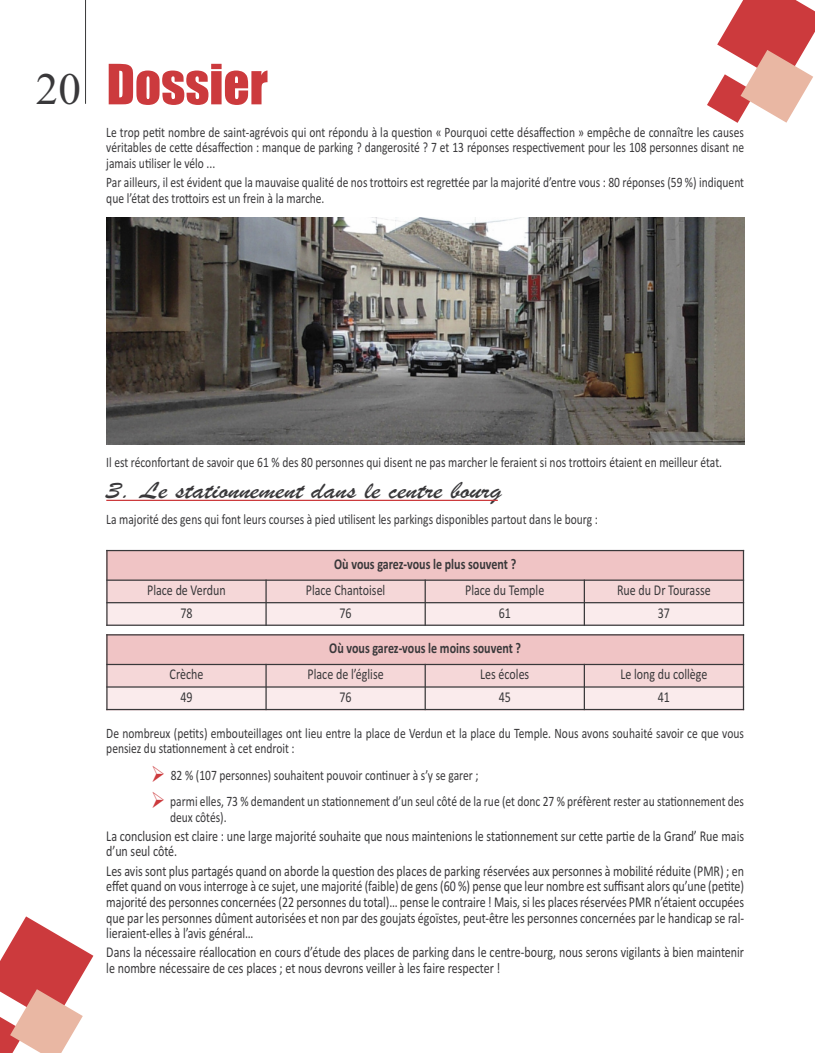
<style>
.page{position:relative;width:815px;height:1053px;background:#fff}
.page>*{position:absolute;margin:0;border:0;box-sizing:border-box;transform-origin:0 0}
.t1{font:51.25px "Impact";color:#cc3a3d}
.t2{font:25px "Brush Script";color:#39383a;scale:1.2 1}
.t3{font:15px/15.6px "Calibri";color:#39383a;scale:.8 1}
.t4{font:700 15px "Calibri";color:#39383a;scale:.8 1}
.t5{font:14.38px/15.6px "Calibri";color:#39383a;scale:.8 1}
.s1{font-family:"Times New Roman";font-size:45px;color:#39383a}
.s2{color:#cc3a3d}
</style>
<div class="page">
<hr style="left:85px;top:0;width:1px;height:104px;background:#39383a">
<svg style="left:707px;top:0;width:108px;height:123px"></svg>
<svg style="left:0;top:916px;width:93px;height:136px"></svg>
<div style="left:106px;top:550px;width:637px;height:30px;background:#f0c4c5"></div>
<div style="left:106px;top:580px;width:160px;height:22px;background:#f5d7d8"></div>
<div style="left:266px;top:580px;width:159px;height:22px;background:#f5d7d8"></div>
<div style="left:425px;top:580px;width:159px;height:22px;background:#f5d7d8"></div>
<div style="left:584px;top:580px;width:160px;height:22px;background:#f5d7d8"></div>
<div style="left:106px;top:602px;width:160px;height:23px;background:#faebec"></div>
<div style="left:266px;top:602px;width:159px;height:23px;background:#faebec"></div>
<div style="left:425px;top:602px;width:159px;height:23px;background:#faebec"></div>
<div style="left:584px;top:602px;width:160px;height:23px;background:#faebec"></div>
<hr style="left:106px;top:550px;width:2px;height:75px;background:#39383a">
<hr style="left:265px;top:579px;width:2px;height:46px;background:#39383a">
<hr style="left:425px;top:579px;width:1px;height:46px;background:#39383a">
<hr style="left:584px;top:579px;width:1px;height:46px;background:#39383a">
<hr style="left:743px;top:550px;width:1px;height:75px;background:#39383a">
<hr style="left:106px;top:550px;width:638px;height:1px;background:#39383a">
<hr style="left:106px;top:579px;width:638px;height:1px;background:#39383a">
<hr style="left:106px;top:602px;width:638px;height:1px;background:#39383a">
<hr style="left:106px;top:624px;width:638px;height:1px;background:#39383a">
<div style="left:106px;top:634px;width:637px;height:30px;background:#f0c4c5"></div>
<div style="left:106px;top:664px;width:160px;height:23px;background:#f5d7d8"></div>
<div style="left:266px;top:664px;width:159px;height:23px;background:#f5d7d8"></div>
<div style="left:425px;top:664px;width:159px;height:23px;background:#f5d7d8"></div>
<div style="left:584px;top:664px;width:160px;height:23px;background:#f5d7d8"></div>
<div style="left:106px;top:687px;width:160px;height:23px;background:#faebec"></div>
<div style="left:266px;top:687px;width:159px;height:23px;background:#faebec"></div>
<div style="left:425px;top:687px;width:159px;height:23px;background:#faebec"></div>
<div style="left:584px;top:687px;width:160px;height:23px;background:#faebec"></div>
<hr style="left:106px;top:634px;width:2px;height:76px;background:#39383a">
<hr style="left:265px;top:663px;width:2px;height:47px;background:#39383a">
<hr style="left:425px;top:663px;width:1px;height:47px;background:#39383a">
<hr style="left:584px;top:663px;width:1px;height:47px;background:#39383a">
<hr style="left:743px;top:634px;width:1px;height:76px;background:#39383a">
<hr style="left:106px;top:634px;width:638px;height:1px;background:#39383a">
<hr style="left:106px;top:663px;width:638px;height:2px;background:#39383a">
<hr style="left:106px;top:686px;width:638px;height:1px;background:#39383a">
<hr style="left:106px;top:708px;width:638px;height:2px;background:#39383a">
<hr style="left:106px;top:499px;width:392px;height:2px;background:#cc3a3d">
<img style="left:106px;top:217px;width:638px;height:227px">
<h1 class="t1" style="left:36px;top:57px;width:233px"><span class="s1">20</span> Dossier</h1>
<p class="t5" style="left:106px;top:124px;width:799px;text-align:justify">Le trop petit nombre de saint-agrévois qui ont répondu à la question « Pourquoi cette désaffection » empêche de connaître les causes véritables de cette désaffection : manque de parking ? dangerosité ? 7 et 13 réponses respectivement pour les 108 personnes disant ne jamais utiliser le vélo ...</p>
<p class="t5" style="left:106px;top:174px;width:799px">Par ailleurs, il est évident que la mauvaise qualité de nos trottoirs est regrettée par la majorité d’entre vous : 80 réponses (59 %) indiquent que l’état des trottoirs est un frein à la marche.</p>
<p class="t5" style="left:106px;top:454px;width:771px">Il est réconfortant de savoir que 61 % des 80 personnes qui disent ne pas marcher le feraient si nos trottoirs étaient en meilleur état.</p>
<h2 class="t2" style="left:106px;top:474px;width:331px">3. Le stationnement dans le centre bourg</h2>
<p class="t5" style="left:106px;top:511px;width:616px">La majorité des gens qui font leurs courses à pied utilisent les parkings disponibles partout dans le bourg :</p>
<p class="t4" style="left:334px;top:555px;width:229px">Où vous garez-vous le plus souvent ?</p>
<p class="t3" style="left:147px;top:582px;width:100px">Place de Verdun</p>
<p class="t3" style="left:306px;top:582px;width:101px">Place Chantoisel</p>
<p class="t3" style="left:465px;top:582px;width:100px">Place du Temple</p>
<p class="t3" style="left:617px;top:582px;width:118px">Rue du Dr Tourasse</p>
<p class="t3" style="left:180px;top:604px;width:17px">78</p>
<p class="t3" style="left:340px;top:604px;width:17px">76</p>
<p class="t3" style="left:499px;top:604px;width:17px">61</p>
<p class="t3" style="left:658px;top:604px;width:17px">37</p>
<p class="t4" style="left:329px;top:639px;width:241px">Où vous garez-vous le moins souvent ?</p>
<p class="t3" style="left:170px;top:666px;width:44px">Crèche</p>
<p class="t3" style="left:308px;top:666px;width:97px">Place de l’église</p>
<p class="t3" style="left:480px;top:666px;width:63px">Les écoles</p>
<p class="t3" style="left:620px;top:666px;width:110px">Le long du collège</p>
<p class="t3" style="left:180px;top:689px;width:17px">49</p>
<p class="t3" style="left:340px;top:689px;width:17px">76</p>
<p class="t3" style="left:499px;top:689px;width:17px">45</p>
<p class="t3" style="left:658px;top:689px;width:17px">41</p>
<p class="t5" style="left:106px;top:725px;width:799px">De nombreux (petits) embouteillages ont lieu entre la place de Verdun et la place du Temple. Nous avons souhaité savoir ce que vous pensiez du stationnement à cet endroit :</p>
<p class="t5" style="left:151px;top:766px;width:411px"><span class="s2">➢</span> 82 % (107 personnes) souhaitent pouvoir continuer à s’y se garer ;</p>
<p class="t5" style="left:170px;top:793px;width:719px;text-indent:-19px"><span class="s2">➢</span> parmi elles, 73 % demandent un stationnement d’un seul côté de la rue (et donc 27 % préfèrent rester au stationnement des deux côtés).</p>
<p class="t3" style="left:106px;top:827px;width:799px">La conclusion est claire : une large majorité souhaite que nous maintenions le stationnement sur cette partie de la Grand’ Rue mais d’un seul côté.</p>
<p class="t3" style="left:106px;top:862px;width:799px;text-align:justify">Les avis sont plus partagés quand on aborde la question des places de parking réservées aux personnes à mobilité réduite (PMR) ; en effet quand on vous interroge à ce sujet, une majorité (faible) de gens (60 %) pense que leur nombre est suffisant alors qu’une (petite) majorité des personnes concernées (22 personnes du total)… pense le contraire ! Mais, si les places réservées PMR n’étaient occupées que par les personnes dûment autorisées et non par des goujats égoïstes, peut-être les personnes concernées par le handicap se ral&shy;lieraient-elles à l’avis général…</p>
<p class="t3" style="left:106px;top:944px;width:799px">Dans la nécessaire réallocation en cours d’étude des places de parking dans le centre-bourg, nous serons vigilants à bien maintenir le nombre nécessaire de ces places ; et nous devrons veiller à les faire respecter !</p>
</div>
